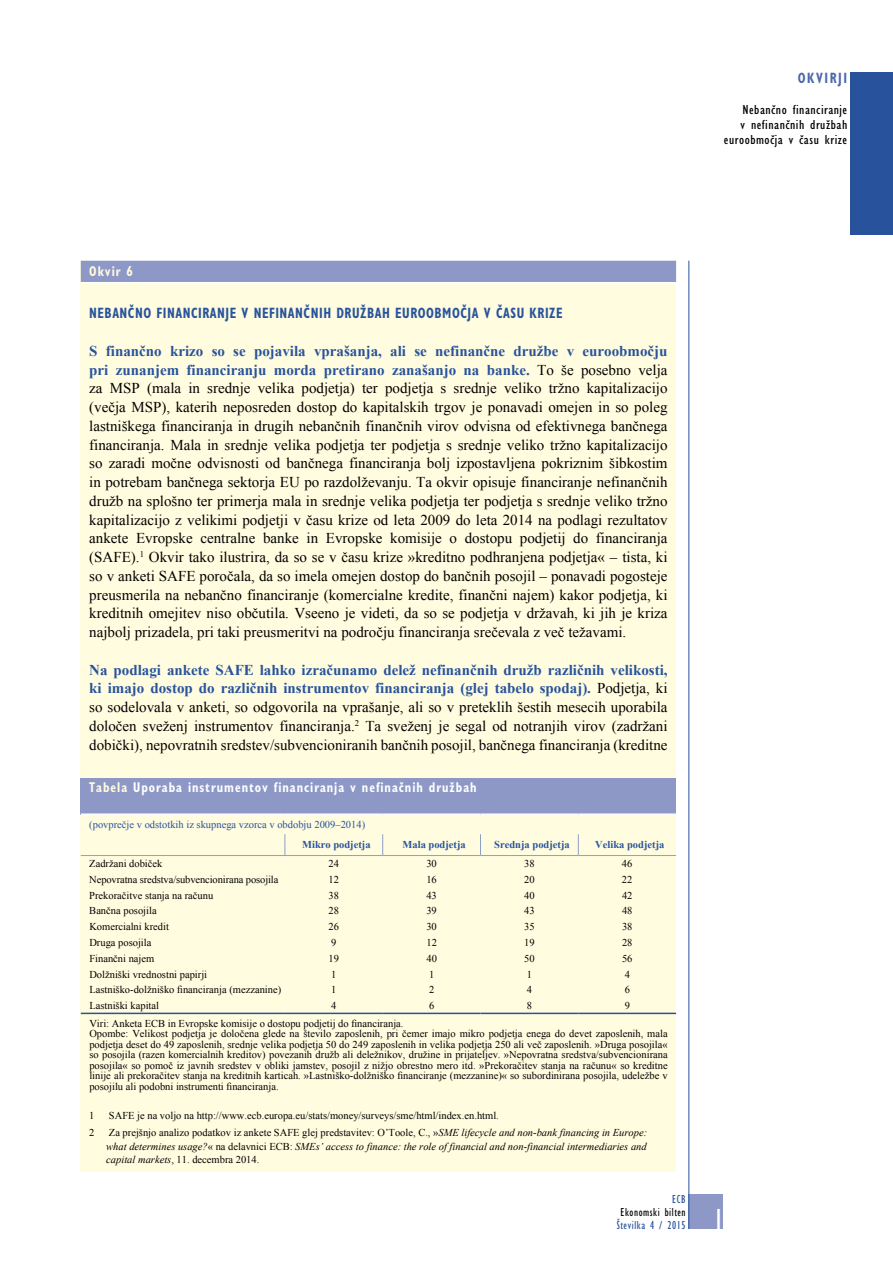
<style>
.page{position:relative;width:893px;height:1263px;background:#fff}
.page>*{position:absolute;margin:0;border:0;box-sizing:border-box;transform-origin:0 0}
.t1{font:condensed 30px "Gill Sans Myriad";color:#fff;scale:.95 1}
.t2{font:15px/18.8px "Times New Roman WGL";color:#000;text-align:justify}
.t3{font:700 condensed 15px "Gill Sans Myriad";letter-spacing:.04em;color:#28539c;scale:.85 1}
.t4{font:700 condensed 15px "Gill Sans Myriad";letter-spacing:.12em;color:#4e68a9;scale:.85 1}
.t5{font:700 condensed 14.25px "Gill Sans Myriad";letter-spacing:.08em;color:#fff;scale:.85 1}
.t6{font:700 condensed 14.25px "Gill Sans Myriad";letter-spacing:.08em;color:#fffcdf;scale:.85 1}
.t7{font:condensed 13.5px/15px "Gill Sans Myriad";letter-spacing:.035em;color:#000;text-align:right;scale:1.1 1}
.t8{font:condensed 12px "Gill Sans Myriad";letter-spacing:.05em;color:#28539c;scale:.95 1}
.t9{font:condensed 12px "Gill Sans Myriad";letter-spacing:.05em;color:#000;scale:.95 1}
.t10{font:10.5px/10.5px "Times New Roman WGL";color:#000}
.t11{font:italic 10.5px/13.5px "Times New Roman";color:#000;text-align:justify}
.t12{font:10.5px "Times New Roman";color:#000}
.t13{font:10.5px "Times New Roman WGL";color:#28539c}
.t14{font:700 10.5px "Times New Roman WGL";color:#28539c}
.s1{font-weight:700;color:#28539c}
.s2{color:#fffcdf}
.s3{font-style:normal}
</style>
<div class="page">
<div style="left:689px;top:1195px;width:34px;height:34px;background:#8d98c7"></div>
<hr style="left:689px;top:261px;width:1px;height:968px;background:#28539c">
<div style="left:850px;top:72px;width:43px;height:163px;background:#28539c"></div>
<div style="left:81px;top:262px;width:595px;height:909px;background:#fffcdf"></div>
<div style="left:81px;top:261px;width:595px;height:21px;background:#8d98c7"></div>
<hr style="left:81px;top:282px;width:595px;height:1px;background:#fff">
<div style="left:81px;top:778px;width:595px;height:36px;background:#8d98c7"></div>
<hr style="left:81px;top:813px;width:204px;height:2px;background:#fff">
<hr style="left:285px;top:813px;width:98px;height:2px;background:#fff">
<hr style="left:383px;top:813px;width:97px;height:2px;background:#fff">
<hr style="left:480px;top:813px;width:98px;height:2px;background:#fff">
<hr style="left:578px;top:813px;width:98px;height:2px;background:#fff">
<hr style="left:81px;top:855px;width:204px;height:1px;background:#8ba0ca">
<hr style="left:285px;top:855px;width:98px;height:1px;background:#8ba0ca">
<hr style="left:383px;top:855px;width:97px;height:1px;background:#8ba0ca">
<hr style="left:480px;top:855px;width:98px;height:1px;background:#8ba0ca">
<hr style="left:578px;top:855px;width:98px;height:1px;background:#8ba0ca">
<hr style="left:81px;top:1013px;width:204px;height:1px;background:#28539c">
<hr style="left:285px;top:1013px;width:98px;height:1px;background:#28539c">
<hr style="left:383px;top:1013px;width:97px;height:1px;background:#28539c">
<hr style="left:480px;top:1013px;width:98px;height:1px;background:#28539c">
<hr style="left:578px;top:1013px;width:98px;height:1px;background:#28539c">
<svg style="left:285px;top:834px;width:1px;height:21px"></svg>
<svg style="left:382px;top:834px;width:1px;height:21px"></svg>
<svg style="left:480px;top:834px;width:1px;height:21px"></svg>
<svg style="left:578px;top:834px;width:1px;height:21px"></svg>
<p class="t4" style="left:798px;top:69px;width:60px">OKVIRJI</p>
<p class="t7" style="left:724px;top:102px;width:114px">Nebančno financiranje<br>v nefinančnih družbah euroobmočja v času krize</p>
<p class="t6" style="left:89px;top:263px;width:53px">Okvir 6</p>
<p class="t3" style="left:89px;top:304px;width:558px">NEBANČNO FINANCIRANJE V NEFINANČNIH DRUŽBAH EUROOBMOČJA V ČASU KRIZE</p>
<p class="t2" style="left:89px;top:341px;width:580px"><span class="s1">S finančno krizo so se pojavila vprašanja, ali se nefinančne družbe v euroobmočju pri zunanjem financiranju morda pretirano zanašanjo na banke.</span> To še posebno velja za MSP (mala in srednje velika podjetja) ter podjetja s srednje veliko tržno kapitalizacijo (večja MSP), katerih neposreden dostop do kapitalskih trgov je ponavadi omejen in so poleg lastniškega financiranja in drugih nebančnih finančnih virov odvisna od efektivnega bančnega financiranja. Mala in srednje velika podjetja ter podjetja s srednje veliko tržno kapitalizacijo so zaradi močne odvisnosti od bančnega financiranja bolj izpostavljena pokriznim šibkostim in potrebam bančnega sektorja EU po razdolževanju. Ta okvir opisuje financiranje nefinančnih družb na splošno ter primerja mala in srednje velika podjetja ter podjetja s srednje veliko tržno kapitalizacijo z velikimi podjetji v času krize od leta 2009 do leta 2014 na podlagi rezultatov ankete Evropske centralne banke in Evropske komisije o dostopu podjetij do financiranja (SAFE).<sup>1</sup> Okvir tako ilustrira, da so se v času krize »kreditno podhranjena podjetja« – tista, ki so v anketi SAFE poročala, da so imela omejen dostop do bančnih posojil – ponavadi pogosteje preusmerila na nebančno financiranje (komercialne kredite, finančni najem) kakor podjetja, ki kreditnih omejitev niso občutila. Vseeno je videti, da so se podjetja v državah, ki jih je kriza najbolj prizadela, pri taki preusmeritvi na področju financiranja srečevala z več težavami.</p>
<p class="t2" style="left:89px;top:660px;width:580px"><span class="s1">Na podlagi ankete SAFE lahko izračunamo delež nefinančnih družb različnih velikosti, ki imajo dostop do različnih instrumentov financiranja (glej tabelo spodaj).</span> Podjetja, ki so sodelovala v anketi, so odgovorila na vprašanje, ali so v preteklih šestih mesecih uporabila določen sveženj instrumentov financiranja.<sup>2</sup> Ta sveženj je segal od notranjih virov (zadržani dobički), nepovratnih sredstev/subvencioniranih bančnih posojil, bančnega financiranja (kreditne</p>
<p class="t5" style="left:89px;top:779px;width:457px"><span class="s2">Tabela</span> Uporaba instrumentov financiranja v nefinačnih družbah</p>
<p class="t13" style="left:89px;top:817px;width:277px">(povprečje v odstotkih iz skupnega vzorca v obdobju 2009–2014)</p>
<p class="t14" style="left:302px;top:837px;width:70px">Mikro podjetja</p>
<p class="t14" style="left:403px;top:837px;width:65px">Mala podjetja</p>
<p class="t14" style="left:494px;top:837px;width:77px">Srednja podjetja</p>
<p class="t14" style="left:595px;top:837px;width:71px">Velika podjetja</p>
<p class="t10" style="left:89px;top:858px;width:75px">Zadržani dobiček</p>
<p class="t10" style="left:329px;top:858px;width:12px">24</p>
<p class="t10" style="left:426px;top:858px;width:12px">30</p>
<p class="t10" style="left:524px;top:858px;width:12px">38</p>
<p class="t10" style="left:622px;top:858px;width:12px">46</p>
<p class="t10" style="left:89px;top:874px;width:191px">Nepovratna sredstva/subvencionirana posojila</p>
<p class="t10" style="left:329px;top:874px;width:12px">12</p>
<p class="t10" style="left:426px;top:874px;width:12px">16</p>
<p class="t10" style="left:524px;top:874px;width:12px">20</p>
<p class="t10" style="left:622px;top:874px;width:12px">22</p>
<p class="t10" style="left:89px;top:890px;width:125px">Prekoračitve stanja na računu</p>
<p class="t10" style="left:329px;top:890px;width:12px">38</p>
<p class="t10" style="left:426px;top:890px;width:12px">43</p>
<p class="t10" style="left:524px;top:890px;width:12px">40</p>
<p class="t10" style="left:622px;top:890px;width:12px">42</p>
<p class="t10" style="left:89px;top:905px;width:69px">Bančna posojila</p>
<p class="t10" style="left:329px;top:905px;width:12px">28</p>
<p class="t10" style="left:426px;top:905px;width:12px">39</p>
<p class="t10" style="left:524px;top:905px;width:12px">43</p>
<p class="t10" style="left:622px;top:905px;width:12px">48</p>
<p class="t10" style="left:89px;top:921px;width:81px">Komercialni kredit</p>
<p class="t10" style="left:329px;top:921px;width:12px">26</p>
<p class="t10" style="left:426px;top:921px;width:12px">30</p>
<p class="t10" style="left:524px;top:921px;width:12px">35</p>
<p class="t10" style="left:622px;top:921px;width:12px">38</p>
<p class="t10" style="left:89px;top:937px;width:64px">Druga posojila</p>
<p class="t10" style="left:331px;top:937px;width:7px">9</p>
<p class="t10" style="left:426px;top:937px;width:12px">12</p>
<p class="t10" style="left:524px;top:937px;width:12px">19</p>
<p class="t10" style="left:622px;top:937px;width:12px">28</p>
<p class="t10" style="left:89px;top:953px;width:67px">Finančni najem</p>
<p class="t10" style="left:329px;top:953px;width:12px">19</p>
<p class="t10" style="left:426px;top:953px;width:12px">40</p>
<p class="t10" style="left:524px;top:953px;width:12px">50</p>
<p class="t10" style="left:622px;top:953px;width:12px">56</p>
<p class="t10" style="left:89px;top:968px;width:119px">Dolžniški vrednostni papirji</p>
<p class="t10" style="left:331px;top:968px;width:7px">1</p>
<p class="t10" style="left:429px;top:968px;width:7px">1</p>
<p class="t10" style="left:527px;top:968px;width:7px">1</p>
<p class="t10" style="left:625px;top:968px;width:7px">4</p>
<p class="t10" style="left:89px;top:984px;width:193px">Lastniško-dolžniško financiranja (mezzanine)</p>
<p class="t10" style="left:331px;top:984px;width:7px">1</p>
<p class="t10" style="left:429px;top:984px;width:7px">2</p>
<p class="t10" style="left:527px;top:984px;width:7px">4</p>
<p class="t10" style="left:625px;top:984px;width:7px">6</p>
<p class="t10" style="left:89px;top:1000px;width:71px">Lastniški kapital</p>
<p class="t10" style="left:331px;top:1000px;width:7px">4</p>
<p class="t10" style="left:429px;top:1000px;width:7px">6</p>
<p class="t10" style="left:527px;top:1000px;width:7px">8</p>
<p class="t10" style="left:625px;top:1000px;width:7px">9</p>
<p class="t10" style="left:89px;top:1018px;width:580px">Viri: Anketa ECB in Evropske komisije o dostopu podjetij do financiranja.<br>Opombe: Velikost podjetja je določena glede na število zaposlenih, pri čemer imajo mikro podjetja enega do devet zaposlenih, mala podjetja deset do 49 zaposlenih, srednje velika podjetja 50 do 249 zaposlenih in velika podjetja 250 ali več zaposlenih. »Druga posojila« so posojila (razen komercialnih kreditov) povezanih družb ali deležnikov, družine in prijateljev. »Nepovratna sredstva/subvencionirana posojila« so pomoč iz javnih sredstev v obliki jamstev, posojil z nižjo obrestno mero itd. »Prekoračitev stanja na računu« so kreditne linije ali prekoračitev stanja na kreditnih karticah. »Lastniško-dolžniško financiranje (mezzanine)« so subordinirana posojila, udeležbe v posojilu ali podobni instrumenti financiranja.</p>
<p class="t10" style="left:89px;top:1110px;width:7px">1</p>
<p class="t12" style="left:109px;top:1108px;width:391px">SAFE je na voljo na http://www.ecb.europa.eu/stats/money/surveys/sme/html/index.en.html.</p>
<p class="t10" style="left:89px;top:1127px;width:7px">2</p>
<p class="t11" style="left:106px;top:1125px;width:542px"><span class="s3">Za prejšnjo analizo podatkov iz ankete SAFE glej predstavitev: O’Toole, C., »</span>SME lifecycle and non-bank financing in Europe: what determines usage?<span class="s3">« na delavnici ECB:</span> SMEs’ access to finance: the role of financial and non-financial intermediaries and capital markets<span class="s3">, 11. decembra 2014.</span></p>
<p class="t8" style="left:672px;top:1192px;width:16px">ECB</p>
<p class="t9" style="left:620px;top:1205px;width:70px">Ekonomski bilten</p>
<p class="t8" style="left:617px;top:1218px;width:74px">Številka 4 / 2015</p>
<h1 class="t1" style="left:713px;top:1201px;width:12px">1</h1>
</div>
